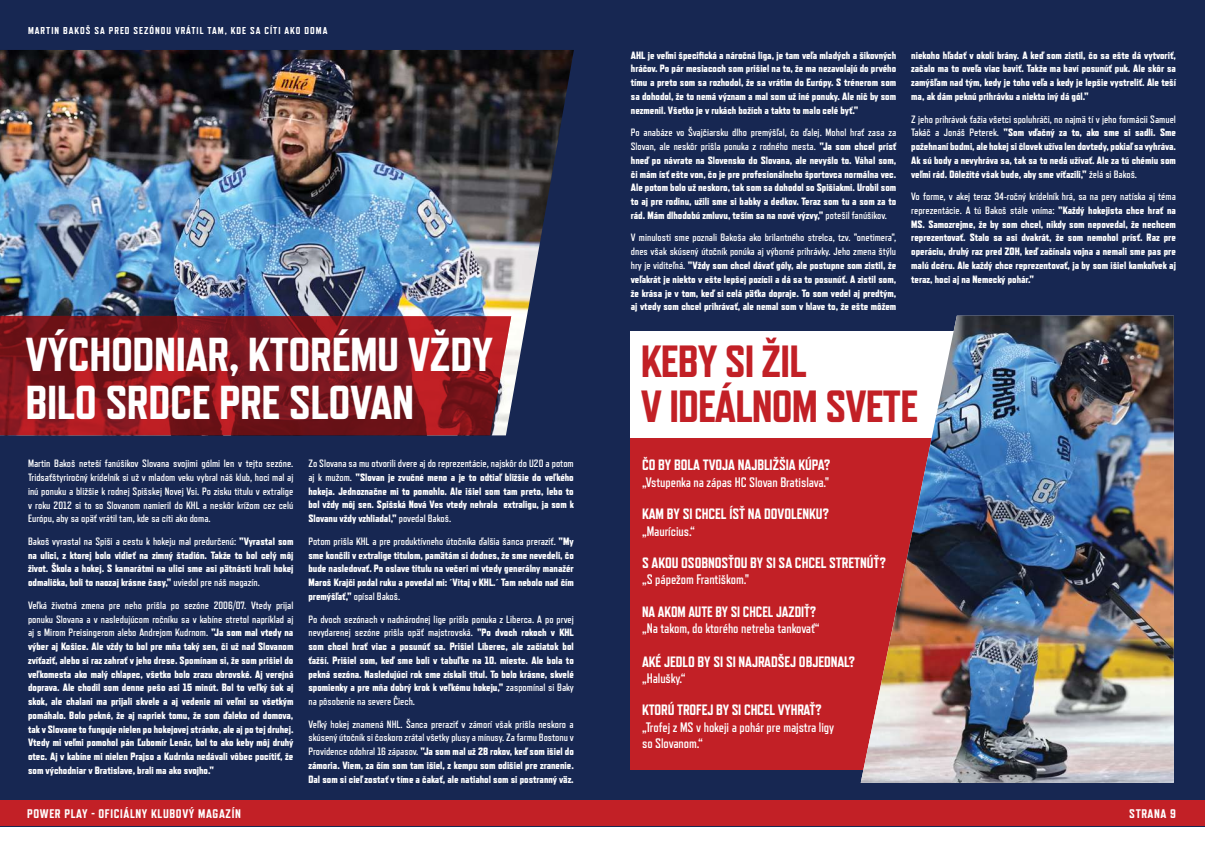
<style>
.page{position:relative;width:1205px;height:851px;background:#fff}
.page>*{position:absolute;margin:0;border:0;box-sizing:border-box;transform-origin:0 0}
.t1{font:800 47.5px/47.5px "Refrigerator Deluxe";letter-spacing:-.01em;color:#fff}
.t2{font:800 45px/45px "Refrigerator Deluxe";letter-spacing:-.02em;color:#c22026}
.t3{font:800 15px "Refrigerator Deluxe";letter-spacing:-.005em;color:#fff}
.t4{font:800 15px "Refrigerator Deluxe";letter-spacing:-.005em;color:#fff;scale:.94 1}
.t5{font:700 13.75px/16.2px "Refrigerator Deluxe";letter-spacing:-.005em;color:#fff}
.t6{font:800 12.5px "Refrigerator Deluxe";letter-spacing:.05em;color:#fff}
.t7{font:800 10.62px/13.8px "Refrigerator Deluxe";color:#fff;text-align:justify}
.t8{font:700 10.62px/13.8px "Refrigerator Deluxe";color:#fff;text-align:justify}
.t9{font:800 10px "Refrigerator Deluxe";letter-spacing:.1em;color:#fff}
.s1{font-weight:700}
.s2{font-weight:800}
</style>
<div class="page">
<div style="left:0;top:0;width:1205px;height:826px;background:#172752"></div>
<div style="left:630px;top:331px;width:392px;height:172px;background:#fff"></div>
<div style="left:630px;top:438px;width:384px;height:331px;background:#c22026"></div>
<img style="left:0;top:50px;width:574px;height:356px">
<svg style="left:0;top:315px;width:511px;height:120px;background:#851b22"></svg>
<img style="left:861px;top:315px;width:313px;height:467px">
<div style="left:602px;top:800px;width:603px;height:26px;background:#c22026"></div>
<div style="left:0;top:800px;width:603px;height:26px;background:#c22026"></div>
<p class="t9" style="left:28px;top:25px;width:301px">MARTIN BAKOŠ SA PRED SEZÓNOU VRÁTIL TAM, KDE SA CÍTI AKO DOMA</p>
<p class="t7" style="left:631px;top:48px;width:267px">AHL je veľmi špecifická a náročná liga, je tam veľa mladých a šikovných hráčov. Po pár mesiacoch som prišiel na to, že ma nezavolajú do prvého tímu a preto som sa rozhodol, že sa vrátim do Európy. S trénerom som sa dohodol, že to nemá význam a mal som už iné ponuky. Ale nič by som nezmenil. Všetko je v rukách božích a takto to malo celé byť."</p>
<p class="t7" style="left:631px;top:125px;width:267px"><span class="s1">Po anabáze vo Švajčiarsku dlho premýšľal, čo ďalej. Mohol hrať zasa za Slovan, ale neskôr prišla ponuka z rodného mesta.</span> "Ja som chcel prísť hneď po návrate na Slovensko do Slovana, ale nevyšlo to. Váhal som, či mám ísť ešte von, čo je pre profesionálneho športovca normálna vec.<br>Ale potom bolo už neskoro, tak som sa dohodol so Spišiakmi. Urobil som to aj pre rodinu, užili sme si babky a dedkov. Teraz som tu a som za to rád. Mám dlhodobú zmluvu, teším sa na nové výzvy," <span class="s1">potešil fanúšikov.</span></p>
<p class="t7" style="left:631px;top:231px;width:267px"><span class="s1">V minulosti sme poznali Bakoša ako brilantného strelca, tzv. "onetimera", dnes však skúsený útočník ponúka aj výborné prihrávky. Jeho zmena štýlu hry je viditeľná.</span> "Vždy som chcel dávať góly, ale postupne som zistil, že veľakrát je niekto v ešte lepšej pozícii a dá sa to posunúť. A zistil som, že krása je v tom, keď si celá päťka dopraje. To som vedel aj predtým, aj vtedy som chcel prihrávať, ale nemal som v hlave to, že ešte môžem</p>
<p class="t7" style="left:911px;top:48px;width:266px">niekoho hľadať v okolí brány. A keď som zistil, čo sa ešte dá vytvoriť, začalo ma to oveľa viac baviť. Takže ma baví posunúť puk. Ale skôr sa zamýšľam nad tým, kedy je toho veľa a kedy je lepšie vystreliť. Ale teší ma, ak dám peknú prihrávku a niekto iný dá gól."</p>
<p class="t7" style="left:911px;top:112px;width:266px"><span class="s1">Z jeho prihrávok ťažia všetci spoluhráči, no najmä tí v jeho formácii Samuel Takáč a Jonáš Peterek.</span> "Som vďačný za to, ako sme si sadli. Sme požehnaní bodmi, ale hokej si človek užíva len dovtedy, pokiaľ sa vyhráva.<br>Ak sú body a nevyhráva sa, tak sa to nedá užívať. Ale za tú chémiu som veľmi rád. Dôležité však bude, aby sme víťazili," <span class="s1">želá si Bakoš.</span></p>
<p class="t7" style="left:911px;top:189px;width:266px"><span class="s1">Vo forme, v akej teraz 34-ročný krídelník hrá, sa na pery natíska aj téma reprezentácie. A tú Bakoš stále vníma:</span> "Každý hokejista chce hrať na MS. Samozrejme, že by som chcel, nikdy som nepovedal, že nechcem reprezentovať. Stalo sa asi dvakrát, že som nemohol prísť. Raz pre operáciu, druhý raz pred ZOH, keď začínala vojna a nemali sme pas pre malú dcéru. Ale každý chce reprezentovať, ja by som išiel kamkoľvek aj teraz, hoci aj na Nemecký pohár."</p>
<h1 class="t1" style="left:25px;top:331px;width:469px">VÝCHODNIAR, KTORÉMU VŽDY<br>BILO SRDCE PRE SLOVAN</h1>
<h2 class="t2" style="left:641px;top:338px;width:279px">KEBY SI ŽIL<br>V IDEÁLNOM SVETE</h2>
<h3 class="t3" style="left:642px;top:456px;width:190px">ČO BY BOLA TVOJA NAJBLIŽŠIA KÚPA?</h3>
<p class="t5" style="left:642px;top:474px;width:189px">„Vstupenka na zápas HC Slovan Bratislava."</p>
<h3 class="t3" style="left:642px;top:505px;width:189px">KAM BY SI CHCEL ÍSŤ NA DOVOLENKU?</h3>
<p class="t5" style="left:642px;top:522px;width:54px">„Maurícius.“</p>
<h3 class="t3" style="left:642px;top:554px;width:245px">S AKOU OSOBNOSŤOU BY SI SA CHCEL STRETNÚŤ?</h3>
<p class="t5" style="left:642px;top:571px;width:109px">„S pápežom Františkom."</p>
<h3 class="t4" style="left:642px;top:602px;width:187px">NA AKOM AUTE BY SI CHCEL JAZDIŤ?</h3>
<p class="t5" style="left:642px;top:620px;width:179px">„Na takom, do ktorého netreba tankovať“</p>
<h3 class="t3" style="left:642px;top:652px;width:215px">AKÉ JEDLO BY SI SI NAJRADŠEJ OBJEDNAL?</h3>
<p class="t5" style="left:642px;top:670px;width:45px">„Halušky.“</p>
<h3 class="t3" style="left:642px;top:701px;width:181px">KTORÚ TROFEJ BY SI CHCEL VYHRAŤ?</h3>
<p class="t5" style="left:642px;top:718px;width:193px">„Trofej z MS v hokeji a pohár pre majstra ligy so Slovanom.“</p>
<p class="t7" style="left:308px;top:456px;width:267px"><span class="s1">Zo Slovana sa mu otvorili dvere aj do reprezentácie, najskôr do U20 a potom aj k mužom.</span> "Slovan je zvučné meno a je to odtiaľ bližšie do veľkého hokeja. Jednoznačne mi to pomohlo. Ale išiel som tam preto, lebo to bol vždy môj sen. Spišská Nová Ves vtedy nehrala extraligu, ja som k Slovanu vždy vzhliadal," <span class="s1">povedal Bakoš.</span></p>
<p class="t7" style="left:308px;top:534px;width:267px"><span class="s1">Potom prišla KHL a pre produktívneho útočníka ďalšia šanca preraziť.</span> "My sme končili v extralige titulom, pamätám si dodnes, že sme nevedeli, čo bude nasledovať. Po oslave titulu na večeri mi vtedy generálny manažér Maroš Krajči podal ruku a povedal mi: ´Vitaj v KHL.´ Tam nebolo nad čím premýšľať," <span class="s1">opísal Bakoš.</span></p>
<p class="t7" style="left:308px;top:611px;width:267px"><span class="s1">Po dvoch sezónach v nadnárodnej lige prišla ponuka z Liberca. A po prvej nevydarenej sezóne prišla opäť majstrovská.</span> "Po dvoch rokoch v KHL som chcel hrať viac a posunúť sa. Prišiel Liberec, ale začiatok bol ťažší. Prišiel som, keď sme boli v tabuľke na 10. mieste. Ale bola to pekná sezóna. Nasledujúci rok sme získali titul. To bolo krásne, skvelé spomienky a pre mňa dobrý krok k veľkému hokeju," <span class="s1">zaspomínal si Baky na pôsobenie na severe Čiech.</span></p>
<p class="t8" style="left:308px;top:717px;width:267px">Veľký hokej znamená NHL. Šanca preraziť v zámorí však prišla neskoro a skúsený útočník si čoskoro zrátal všetky plusy a mínusy. Za farmu Bostonu v Providence odohral 16 zápasov. <span class="s2">"Ja som mal už 28 rokov, keď som išiel do zámoria. Viem, za čím som tam išiel, z kempu som odišiel pre zranenie.<br>Dal som si cieľ zostať v tíme a čakať, ale natiahol som si postranný väz.</span></p>
<p class="t8" style="left:28px;top:456px;width:267px">Martin Bakoš neteší fanúšikov Slovana svojimi gólmi len v tejto sezóne.<br>Tridsaťštyriročný krídelník si už v mladom veku vybral náš klub, hoci mal aj inú ponuku a bližšie k rodnej Spišskej Novej Vsi. Po zisku titulu v extralige v roku 2012 si to so Slovanom namieril do KHL a neskôr krížom cez celú Európu, aby sa opäť vrátil tam, kde sa cíti ako doma.</p>
<p class="t7" style="left:28px;top:534px;width:267px"><span class="s1">Bakoš vyrastal na Spiši a cestu k hokeju mal predurčenú:</span> "Vyrastal som na ulici, z ktorej bolo vidieť na zimný štadión. Takže to bol celý môj život. Škola a hokej. S kamarátmi na ulici sme asi pätnásti hrali hokej odmalička, boli to naozaj krásne časy," <span class="s1">uviedol pre náš magazín.</span></p>
<p class="t7" style="left:28px;top:598px;width:267px"><span class="s1">Veľká životná zmena pre neho prišla po sezóne 2006/07. Vtedy prijal ponuku Slovana a v nasledujúcom ročníku sa v kabíne stretol napríklad aj aj s Mirom Preisingerom alebo Andrejom Kudrnom.</span> "Ja som mal vtedy na výber aj Košice. Ale vždy to bol pre mňa taký sen, či už nad Slovanom zvíťaziť, alebo si raz zahrať v jeho drese. Spomínam si, že som prišiel do veľkomesta ako malý chlapec, všetko bolo zrazu obrovské. Aj verejná doprava. Ale chodil som denne pešo asi 15 minút. Bol to veľký šok aj skok, ale chalani ma prijali skvele a aj vedenie mi veľmi so všetkým pomáhalo. Bolo pekné, že aj napriek tomu, že som ďaleko od domova, tak v Slovane to funguje nielen po hokejovej stránke, ale aj po tej druhej.<br>Vtedy mi veľmi pomohol pán Ľubomír Lenár, bol to ako keby môj druhý otec. Aj v kabíne mi nielen Prajso a Kudrnka nedávali vôbec pocítiť, že som východniar v Bratislave, brali ma ako svojho."</p>
<p class="t6" style="left:27px;top:806px;width:215px">POWER PLAY - OFICIÁLNY KLUBOVÝ MAGAZÍN</p>
<p class="t6" style="left:1129px;top:806px;width:48px">STRANA 9</p>
</div>
